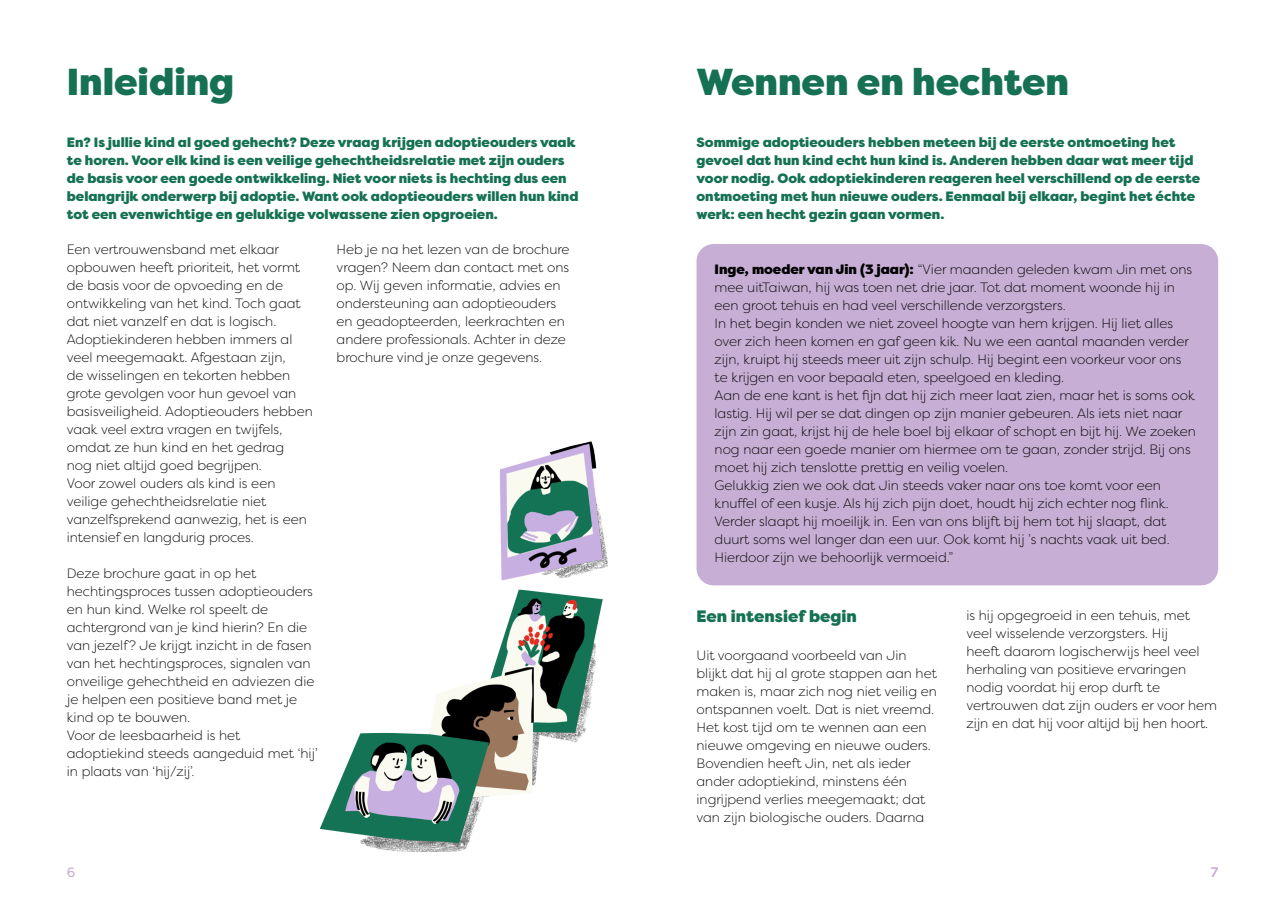
<style>
.page{position:relative;width:1285px;height:919px;background:#fff}
.page>*{position:absolute;margin:0;border:0;box-sizing:border-box;transform-origin:0 0}
.t1{font:900 37.5px "Filson Pro";color:#167154}
.t2{font:900 16.5px "Filson Pro";color:#167154}
.t3{font:300 13.5px/18px "Filson Pro";color:#000}
.t4{font:900 13.5px/18px "Filson Pro";color:#167154}
.t5{font:13.5px "Filson Pro";color:#c7aed4}
.s1{font-weight:900}
</style>
<div class="page">
<div style="left:696px;top:244px;width:521px;height:341px;background:#c7aed4;border-radius:17px"></div>
<img style="left:320px;top:441px;width:288px;height:410px">
<h1 class="t1" style="left:67px;top:58px;width:169px">Inleiding</h1>
<p class="t4" style="left:67px;top:134px;width:513px">En? Is jullie kind al goed gehecht? Deze vraag krijgen adoptieouders vaak te horen. Voor elk kind is een veilige gehechtheidsrelatie met zijn ouders de basis voor een goede ontwikkeling. Niet voor niets is hechting dus een belangrijk onderwerp bij adoptie. Want ook adoptieouders willen hun kind tot een evenwichtige en gelukkige volwassene zien opgroeien.</p>
<p class="t3" style="left:67px;top:240px;width:247px">Een vertrouwensband met elkaar opbouwen heeft prioriteit, het vormt de basis voor de opvoeding en de ontwikkeling van het kind. Toch gaat dat niet vanzelf en dat is logisch.<br>Adoptiekinderen hebben immers al veel meegemaakt. Afgestaan zijn,<br>de wisselingen en tekorten hebben grote gevolgen voor hun gevoel van basisveiligheid. Adoptieouders hebben vaak veel extra vragen en twijfels, omdat ze hun kind en het gedrag<br>nog niet altijd goed begrijpen.<br>Voor zowel ouders als kind is een veilige gehechtheidsrelatie niet vanzelfsprekend aanwezig, het is een intensief en langdurig proces.</p>
<p class="t3" style="left:67px;top:564px;width:252px">Deze brochure gaat in op het hechtingsproces tussen adoptieouders en hun kind. Welke rol speelt de achtergrond van je kind hierin? En die van jezelf? Je krijgt inzicht in de fasen van het hechtingsproces, signalen van onveilige gehechtheid en adviezen die je helpen een positieve band met je kind op te bouwen.<br>Voor de leesbaarheid is het adoptiekind steeds aangeduid met ‘hij’ in plaats van ‘hij/zij’.</p>
<p class="t3" style="left:336px;top:240px;width:234px">Heb je na het lezen van de brochure vragen? Neem dan contact met ons op. Wij geven informatie, advies en ondersteuning aan adoptieouders en geadopteerden, leerkrachten en andere professionals. Achter in deze brochure vind je onze gegevens.</p>
<h1 class="t1" style="left:696px;top:58px;width:374px">Wennen en hechten</h1>
<p class="t4" style="left:696px;top:134px;width:505px">Sommige adoptieouders hebben meteen bij de eerste ontmoeting het gevoel dat hun kind echt hun kind is. Anderen hebben daar wat meer tijd voor nodig. Ook adoptiekinderen reageren heel verschillend op de eerste ontmoeting met hun nieuwe ouders. Eenmaal bij elkaar, begint het échte werk: een hecht gezin gaan vormen.</p>
<p class="t3" style="left:714px;top:260px;width:483px"><span class="s1">Inge, moeder van Jin (3 jaar):</span> “Vier maanden geleden kwam Jin met ons mee uitTaiwan, hij was toen net drie jaar. Tot dat moment woonde hij in een groot tehuis en had veel verschillende verzorgsters.<br>In het begin konden we niet zoveel hoogte van hem krijgen. Hij liet alles over zich heen komen en gaf geen kik. Nu we een aantal maanden verder zijn, kruipt hij steeds meer uit zijn schulp. Hij begint een voorkeur voor ons te krijgen en voor bepaald eten, speelgoed en kleding.<br>Aan de ene kant is het fijn dat hij zich meer laat zien, maar het is soms ook lastig. Hij wil per se dat dingen op zijn manier gebeuren. Als iets niet naar zijn zin gaat, krijst hij de hele boel bij elkaar of schopt en bijt hij. We zoeken nog naar een goede manier om hiermee om te gaan, zonder strijd. Bij ons moet hij zich tenslotte prettig en veilig voelen.<br>Gelukkig zien we ook dat Jin steeds vaker naar ons toe komt voor een knuffel of een kusje. Als hij zich pijn doet, houdt hij zich echter nog flink.<br>Verder slaapt hij moeilijk in. Een van ons blijft bij hem tot hij slaapt, dat duurt soms wel langer dan een uur. Ook komt hij ’s nachts vaak uit bed.<br>Hierdoor zijn we behoorlijk vermoeid.”</p>
<p class="t2" style="left:696px;top:606px;width:162px">Een intensief begin</p>
<p class="t3" style="left:696px;top:645px;width:242px">Uit voorgaand voorbeeld van Jin blijkt dat hij al grote stappen aan het maken is, maar zich nog niet veilig en ontspannen voelt. Dat is niet vreemd.<br>Het kost tijd om te wennen aan een nieuwe omgeving en nieuwe ouders.<br>Bovendien heeft Jin, net als ieder ander adoptiekind, minstens één ingrijpend verlies meegemaakt; dat van zijn biologische ouders. Daarna</p>
<p class="t3" style="left:966px;top:605px;width:252px">is hij opgegroeid in een tehuis, met veel wisselende verzorgsters. Hij<br>heeft daarom logischerwijs heel veel herhaling van positieve ervaringen nodig voordat hij erop durft te vertrouwen dat zijn ouders er voor hem zijn en dat hij voor altijd bij hen hoort.</p>
<p class="t5" style="left:67px;top:863px;width:10px">6</p>
<p class="t5" style="left:1210px;top:863px;width:9px">7</p>
</div>
